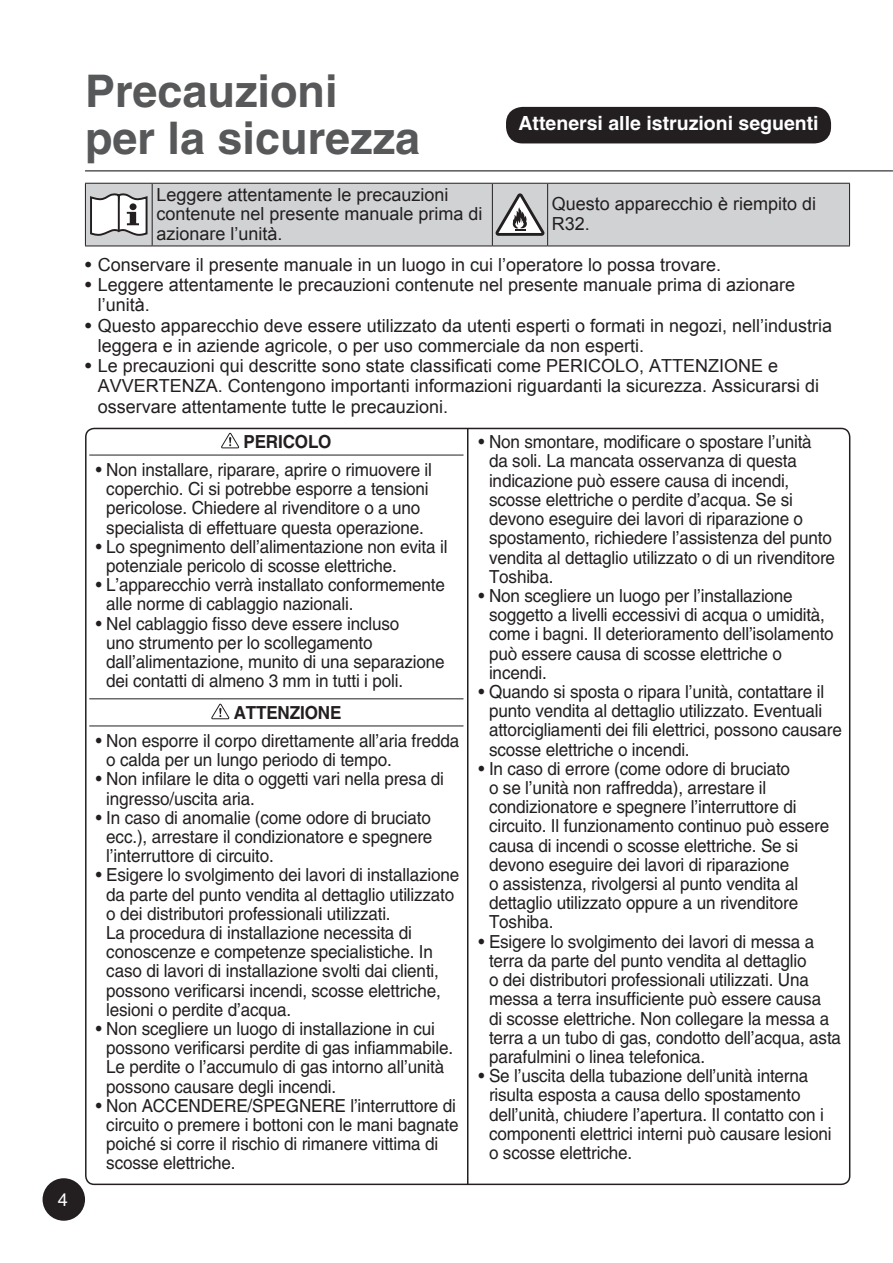
<style>
.page{position:relative;width:893px;height:1263px;background:#fff}
.page>*{position:absolute;margin:0;border:0;box-sizing:border-box;transform-origin:0 0}
.t1{font:700 45px/46.5px "Helvetica";color:#57585a}
.t2{font:700 19.5px "Helvetica";color:#fff}
.t3{font:18px/19.2px "Helvetica";letter-spacing:-.01em;color:#231f20;scale:.95 1}
.t4{font:18px/20.2px "Arial";color:#231f20}
.t5{font:700 18px "Helvetica";letter-spacing:-.01em;color:#231f20;scale:.95 1}
.t6{font:18px "Helvetica";color:#fff}
.s1{font-family:"Helvetica"}
</style>
<div class="page">
<hr style="left:467px;top:428px;width:1px;height:756px;background:#231f20">
<div style="left:506px;top:107px;width:325px;height:36px;background:#231f20;border-radius:16px"></div>
<hr style="left:89px;top:455px;width:374px;height:1px;background:#231f20">
<hr style="left:89px;top:698px;width:374px;height:1px;background:#231f20">
<hr style="left:89px;top:725px;width:374px;height:1px;background:#231f20">
<svg style="left:221px;top:432px;width:19px;height:17px"></svg>
<svg style="left:211px;top:703px;width:19px;height:17px"></svg>
<div style="left:86px;top:184px;width:763px;height:62px;background:#d1d2d4"></div>
<hr style="left:85px;top:183px;width:67px;height:1px;background:#231f20">
<hr style="left:85px;top:184px;width:1px;height:62px;background:#231f20">
<hr style="left:152px;top:183px;width:340px;height:1px;background:#231f20">
<hr style="left:152px;top:184px;width:1px;height:62px;background:#231f20">
<hr style="left:492px;top:183px;width:56px;height:1px;background:#231f20">
<hr style="left:492px;top:184px;width:1px;height:62px;background:#231f20">
<hr style="left:548px;top:183px;width:302px;height:1px;background:#231f20">
<hr style="left:547px;top:184px;width:1px;height:62px;background:#231f20">
<hr style="left:849px;top:184px;width:1px;height:62px;background:#231f20">
<hr style="left:85px;top:246px;width:67px;height:1px;background:#231f20">
<hr style="left:152px;top:246px;width:340px;height:1px;background:#231f20">
<hr style="left:492px;top:246px;width:56px;height:1px;background:#231f20">
<hr style="left:548px;top:246px;width:302px;height:1px;background:#231f20">
<svg style="left:89px;top:191px;width:59px;height:46px"></svg>
<hr style="left:118px;top:196px;width:2px;height:34px;background:#231f20">
<svg style="left:495px;top:193px;width:50px;height:43px"></svg>
<div style="left:43px;top:1178px;width:42px;height:43px;background:#231f20;border-radius:50%"></div>
<hr style="left:85px;top:170px;width:808px;height:2px;background:#57585a">
<p class="t6" style="left:58px;top:1189px;width:12px">4</p>
<h1 class="t1" style="left:85px;top:67px;width:337px">Precauzioni<br>per la sicurezza</h1>
<p class="t2" style="left:518px;top:111px;width:302px">Attenersi alle istruzioni seguenti</p>
<p class="t4" style="left:156px;top:185px;width:328px;line-height:19.5px">Leggere attentamente le precauzioni contenute nel presente manuale prima di azionare l’unità.</p>
<p class="t4" style="left:552px;top:194px;width:266px;line-height:19.5px">Questo apparecchio è riempito di<br>R32.</p>
<p class="t4" style="left:85px;top:255px;width:638px"><span class="s1">•</span> Conservare il presente manuale in un luogo in cui l’operatore lo possa trovare.</p>
<p class="t4" style="left:98px;top:275px;width:699px;text-indent:-13px"><span class="s1">•</span> Leggere attentamente le precauzioni contenute nel presente manuale prima di azionare l’unità.</p>
<p class="t4" style="left:98px;top:315px;width:736px;text-indent:-13px"><span class="s1">•</span> Questo apparecchio deve essere utilizzato da utenti esperti o formati in negozi, nell’industria leggera e in aziende agricole, o per uso commerciale da non esperti.</p>
<p class="t4" style="left:98px;top:356px;width:723px;text-indent:-13px"><span class="s1">•</span> Le precauzioni qui descritte sono state classificati come PERICOLO, ATTENZIONE e<br>AVVERTENZA. Contengono importanti informazioni riguardanti la sicurezza. Assicurarsi di osservare attentamente tutte le precauzioni.</p>
<p class="t5" style="left:243px;top:431px;width:94px">PERICOLO</p>
<p class="t3" style="left:96px;top:460px;width:356px;text-align:center">• Non installare, riparare, aprire o rimuovere il coperchio. Ci si potrebbe esporre a tensioni pericolose. Chiedere al rivenditore o a uno specialista di effettuare questa operazione.</p>
<p class="t3" style="left:106px;top:537px;width:361px;text-indent:-11px">• Lo spegnimento dell’alimentazione non evita il potenziale pericolo di scosse elettriche.</p>
<p class="t3" style="left:106px;top:575px;width:358px;text-indent:-11px">• L’apparecchio verrà installato conformemente alle norme di cablaggio nazionali.</p>
<p class="t3" style="left:106px;top:614px;width:358px;text-indent:-11px">• Nel cablaggio fisso deve essere incluso<br>uno strumento per lo scollegamento dall’alimentazione, munito di una separazione dei contatti di almeno 3 mm in tutti i poli.</p>
<p class="t5" style="left:234px;top:702px;width:115px">ATTENZIONE</p>
<p class="t3" style="left:106px;top:731px;width:373px;text-indent:-11px">• Non esporre il corpo direttamente all’aria fredda o calda per un lungo periodo di tempo.</p>
<p class="t3" style="left:106px;top:769px;width:357px;text-indent:-11px">• Non infilare le dita o oggetti vari nella presa di ingresso/uscita aria.</p>
<p class="t3" style="left:106px;top:808px;width:345px;text-align:justify;text-indent:-11px">• In caso di anomalie (come odore di bruciato ecc.), arrestare il condizionatore e spegnere l’interruttore di circuito.</p>
<p class="t3" style="left:106px;top:865px;width:373px;text-indent:-11px">• Esigere lo svolgimento dei lavori di installazione da parte del punto vendita al dettaglio utilizzato o dei distributori professionali utilizzati.<br>La procedura di installazione necessita di conoscenze e competenze specialistiche. In caso di lavori di installazione svolti dai clienti, possono verificarsi incendi, scosse elettriche, lesioni o perdite d’acqua.</p>
<p class="t3" style="left:106px;top:1019px;width:367px;text-indent:-11px">• Non scegliere un luogo di installazione in cui possono verificarsi perdite di gas infiammabile.<br>Le perdite o l’accumulo di gas intorno all’unità possono causare degli incendi.</p>
<p class="t3" style="left:106px;top:1096px;width:372px;text-indent:-11px">• Non ACCENDERE/SPEGNERE l’interruttore di circuito o premere i bottoni con le mani bagnate poiché si corre il rischio di rimanere vittima di scosse elettriche.</p>
<p class="t3" style="left:489px;top:432px;width:366px;text-indent:-11px">• Non smontare, modificare o spostare l’unità da soli. La mancata osservanza di questa indicazione può essere causa di incendi, scosse elettriche o perdite d’acqua. Se si devono eseguire dei lavori di riparazione o spostamento, richiedere l’assistenza del punto vendita al dettaglio utilizzato o di un rivenditore Toshiba.</p>
<p class="t3" style="left:489px;top:586px;width:364px;text-indent:-11px">• Non scegliere un luogo per l’installazione soggetto a livelli eccessivi di acqua o umidità, come i bagni. Il deterioramento dell’isolamento può essere causa di scosse elettriche o incendi.</p>
<p class="t3" style="left:489px;top:682px;width:373px;text-indent:-11px">• Quando si sposta o ripara l’unità, contattare il punto vendita al dettaglio utilizzato. Eventuali attorcigliamenti dei fili elettrici, possono causare scosse elettriche o incendi.</p>
<p class="t3" style="left:489px;top:759px;width:360px;text-indent:-11px">• In caso di errore (come odore di bruciato<br>o se l’unità non raffredda), arrestare il condizionatore e spegnere l’interruttore di circuito. Il funzionamento continuo può essere causa di incendi o scosse elettriche. Se si devono eseguire dei lavori di riparazione<br>o assistenza, rivolgersi al punto vendita al dettaglio utilizzato oppure a un rivenditore Toshiba.</p>
<p class="t3" style="left:489px;top:932px;width:372px;text-indent:-11px">• Esigere lo svolgimento dei lavori di messa a terra da parte del punto vendita al dettaglio<br>o dei distributori professionali utilizzati. Una messa a terra insufficiente può essere causa<br>di scosse elettriche. Non collegare la messa a terra a un tubo di gas, condotto dell’acqua, asta parafulmini o linea telefonica.</p>
<p class="t3" style="left:489px;top:1066px;width:362px;text-indent:-11px">• Se l’uscita della tubazione dell’unità interna risulta esposta a causa dello spostamento dell’unità, chiudere l’apertura. Il contatto con i componenti elettrici interni può causare lesioni o scosse elettriche.</p>
</div>
